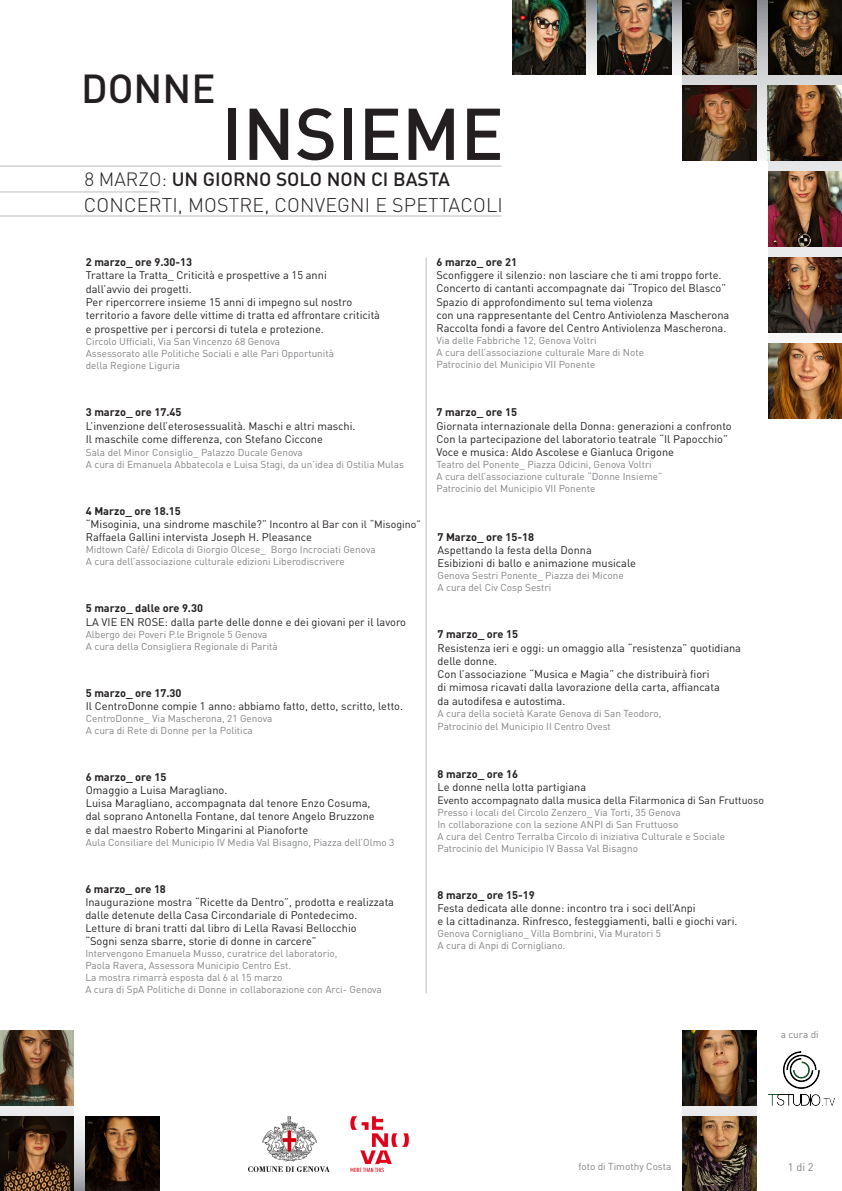
<style>
.page{position:relative;width:842px;height:1191px;background:#fff}
.page>*{position:absolute;margin:0;border:0;box-sizing:border-box;transform-origin:0 0}
.t1{font:500 72px "DIN Pro";color:#231f20}
.t2{font:500 40px "DIN Pro";color:#231f20}
.t3{font:300 19.5px "DIN Pro";letter-spacing:.01em;color:#231f20}
.t4{font:500 19px "DIN Pro";color:#231f20}
.t5{font:11px/13.2px "DIN Pro";color:#231f20}
.t6{font:700 11px "DIN Pro";color:#231f20}
.t7{font:11px "DIN Pro";color:#808285}
.t8{font:10.5px "DIN Pro";color:#231f20}
.t9{font:10px "DIN Pro";color:#808285}
.s1{font-weight:300}
.s2{font-size:10.6px}
</style>
<div class="page">
<div style="left:683px;top:1082px;width:74px;height:109px;background:linear-gradient(to right,#ebebed,#ebebed)"></div>
<div style="left:0;top:1082px;width:74px;height:109px;background:linear-gradient(to right,#ebebed,#ebebed)"></div>
<div style="left:68px;top:1116px;width:74px;height:75px;background:linear-gradient(to bottom,#fff,#9fa1a5)"></div>
<svg style="left:768px;top:246px;width:74px;height:87px"></svg>
<svg style="left:768px;top:160px;width:74px;height:12px"></svg>
<div style="left:512px;top:0;width:171px;height:75px;background:linear-gradient(to bottom,#98999d,#fff)"></div>
<svg style="left:683px;top:0;width:159px;height:160px;background:#c9c9c9"></svg>
<img style="left:768px;top:172px;width:74px;height:74px">
<img style="left:768px;top:258px;width:74px;height:74px">
<img style="left:768px;top:343px;width:74px;height:75px">
<img style="left:85px;top:1116px;width:74px;height:75px">
<img style="left:512px;top:0;width:74px;height:75px">
<img style="left:0;top:1116px;width:74px;height:75px">
<img style="left:683px;top:1030px;width:74px;height:75px">
<hr style="left:426px;top:258px;width:1px;height:735px;background:#231f20">
<img style="left:683px;top:0;width:74px;height:75px">
<img style="left:768px;top:86px;width:74px;height:74px">
<img style="left:768px;top:0;width:74px;height:75px">
<img style="left:597px;top:0;width:74px;height:75px">
<img style="left:0;top:1030px;width:74px;height:75px">
<img style="left:683px;top:1116px;width:74px;height:75px">
<img style="left:683px;top:86px;width:74px;height:74px">
<hr style="left:0;top:166px;width:501px;height:1px;background:#231f20">
<hr style="left:0;top:191px;width:159px;height:1px;background:#231f20">
<hr style="left:0;top:215px;width:501px;height:1px;background:#231f20">
<img style="left:350px;top:1116px;width:59px;height:55px">
<img style="left:249px;top:1116px;width:80px;height:55px">
<img style="left:768px;top:1051px;width:67px;height:54px">
<p class="t2" style="left:81px;top:61px;width:136px">DONNE</p>
<p class="t1" style="left:222px;top:85px;width:284px">INSIEME</p>
<p class="t4" style="left:84px;top:166px;width:367px"><span class="s1">8 MARZO:</span> UN GIORNO SOLO NON CI BASTA</p>
<p class="t3" style="left:84px;top:192px;width:421px">CONCERTI, MOSTRE, CONVEGNI E SPETTACOLI</p>
<p class="t6" style="left:86px;top:255px;width:108px">2 marzo_ ore 9.30-13</p>
<p class="t5" style="left:86px;top:268px;width:242px">Trattare la Tratta_ Criticità e prospettive a 15 anni</p>
<p class="t5" style="left:86px;top:281px;width:107px">dall’avvio dei progetti.</p>
<p class="t5" style="left:86px;top:295px;width:268px">Per ripercorrere insieme 15 anni di impegno sul nostro</p>
<p class="t5" style="left:86px;top:308px;width:296px">territorio a favore delle vittime di tratta ed affrontare criticità</p>
<p class="t5" style="left:86px;top:322px;width:239px">e prospettive per i percorsi di tutela e protezione.</p>
<p class="t9" style="left:86px;top:335px;width:196px">Circolo Ufficiali, Via San Vincenzo 68 Genova</p>
<p class="t9" style="left:86px;top:347px;width:250px">Assessorato alle Politiche Sociali e alle Pari Opportunità</p>
<p class="t9" style="left:86px;top:359px;width:96px">della Regione Liguria</p>
<p class="t6" style="left:86px;top:405px;width:97px">3 marzo_ ore 17.45</p>
<p class="t5" style="left:86px;top:418px;width:271px">L’invenzione dell’eterosessualità. Maschi e altri maschi.</p>
<p class="t5" style="left:86px;top:432px;width:238px">Il maschile come differenza, con Stefano Ciccone</p>
<p class="t9" style="left:86px;top:445px;width:219px">Sala del Minor Consiglio_ Palazzo Ducale Genova</p>
<p class="t9" style="left:86px;top:457px;width:320px">A cura di Emanuela Abbatecola e Luisa Stagi, da un’idea di Ostilia Mulas</p>
<p class="t6" style="left:86px;top:503px;width:96px">4 Marzo_ ore 18.15</p>
<p class="t5" style="left:86px;top:517px;width:337px">“Misoginia, una sindrome maschile?” <span class="s2">Incontro al Bar con il “Misogino”</span></p>
<p class="t5" style="left:86px;top:530px;width:228px">Raffaela Gallini intervista Joseph H. Pleasance</p>
<p class="t9" style="left:86px;top:543px;width:291px">Midtown Cafè/ Edicola di Giorgio Olcese_ Borgo Incrociati Genova</p>
<p class="t9" style="left:86px;top:555px;width:260px">A cura dell’associazione culturale edizioni Liberodiscrivere</p>
<p class="t6" style="left:86px;top:601px;width:119px">5 marzo_ dalle ore 9.30</p>
<p class="t5" style="left:86px;top:614px;width:322px">LA VIE EN ROSE: dalla parte delle donne e dei giovani per il lavoro</p>
<p class="t9" style="left:86px;top:627px;width:183px">Albergo dei Poveri P.le Brignole 5 Genova</p>
<p class="t9" style="left:86px;top:639px;width:193px">A cura della Consigliera Regionale di Parità</p>
<p class="t6" style="left:86px;top:685px;width:97px">5 marzo_ ore 17.30</p>
<p class="t5" style="left:86px;top:698px;width:319px">Il CentroDonne compie 1 anno: abbiamo fatto, detto, scritto, letto.</p>
<p class="t9" style="left:86px;top:711px;width:188px">CentroDonne_ Via Mascherona, 21 Genova</p>
<p class="t9" style="left:86px;top:723px;width:168px">A cura di Rete di Donne per la Politica</p>
<p class="t6" style="left:86px;top:769px;width:82px">6 marzo_ ore 15</p>
<p class="t5" style="left:86px;top:783px;width:143px">Omaggio a Luisa Maragliano.</p>
<p class="t5" style="left:86px;top:796px;width:286px">Luisa Maragliano, accompagnata dal tenore Enzo Cosuma,</p>
<p class="t5" style="left:86px;top:809px;width:290px">dal soprano Antonella Fontane, dal tenore Angelo Bruzzone</p>
<p class="t5" style="left:86px;top:822px;width:224px">e dal maestro Roberto Mingarini al Pianoforte</p>
<p class="t9" style="left:86px;top:835px;width:310px">Aula Consiliare del Municipio IV Media Val Bisagno, Piazza dell’Olmo 3</p>
<p class="t6" style="left:85px;top:881px;width:82px">6 marzo_ ore 18</p>
<p class="t5" style="left:85px;top:894px;width:310px">Inaugurazione mostra “Ricette da Dentro”, prodotta e realizzata dalle detenute della Casa Circondariale di Pontedecimo.</p>
<p class="t5" style="left:85px;top:921px;width:273px">Letture di brani tratti dal libro di Lella Ravasi Bellocchio</p>
<p class="t5" style="left:85px;top:934px;width:233px">“Sogni senza sbarre, storie di donne in carcere”</p>
<p class="t9" style="left:85px;top:947px;width:254px">Intervengono Emanuela Musso, curatrice del laboratorio,</p>
<p class="t9" style="left:85px;top:959px;width:207px">Paola Ravera, Assessora Municipio Centro Est.</p>
<p class="t9" style="left:85px;top:971px;width:199px">La mostra rimarrà esposta dal 6 al 15 marzo</p>
<p class="t9" style="left:85px;top:983px;width:298px">A cura di SpA Politiche di Donne in collaborazione con Arci- Genova</p>
<p class="t6" style="left:436px;top:254px;width:82px">6 marzo_ ore 21</p>
<p class="t5" style="left:436px;top:268px;width:287px">Sconfiggere il silenzio: non lasciare che ti ami troppo forte.</p>
<p class="t5" style="left:436px;top:281px;width:291px">Concerto di cantanti accompagnate dai “Tropico del Blasco”</p>
<p class="t5" style="left:436px;top:295px;width:218px">Spazio di approfondimento sul tema violenza</p>
<p class="t5" style="left:436px;top:308px;width:294px">con una rappresentante del Centro Antiviolenza Mascherona</p>
<p class="t5" style="left:436px;top:321px;width:291px">Raccolta fondi a favore del Centro Antiviolenza Mascherona.</p>
<p class="t9" style="left:436px;top:334px;width:162px">Via delle Fabbriche 12, Genova Voltri</p>
<p class="t9" style="left:436px;top:346px;width:209px">A cura dell’associazione culturale Mare di Note</p>
<p class="t9" style="left:436px;top:358px;width:160px">Patrocinio del Municipio VII Ponente</p>
<p class="t6" style="left:436px;top:405px;width:82px">7 marzo_ ore 15</p>
<p class="t5" style="left:436px;top:418px;width:297px">Giornata internazionale della Donna: generazioni a confronto</p>
<p class="t5" style="left:436px;top:432px;width:293px">Con la partecipazione del laboratorio teatrale “Il Papocchio”</p>
<p class="t5" style="left:436px;top:445px;width:239px">Voce e musica: Aldo Ascolese e Gianluca Origone</p>
<p class="t9" style="left:436px;top:457px;width:217px">Teatro del Ponente_ Piazza Odicini, Genova Voltri</p>
<p class="t9" style="left:436px;top:469px;width:227px">A cura dell’associazione culturale “Donne Insieme”</p>
<p class="t9" style="left:436px;top:481px;width:160px">Patrocinio del Municipio VII Ponente</p>
<p class="t6" style="left:437px;top:529px;width:98px">7 Marzo_ ore 15-18</p>
<p class="t5" style="left:437px;top:543px;width:156px">Aspettando la festa della Donna</p>
<p class="t5" style="left:437px;top:556px;width:200px">Esibizioni di ballo e animazione musicale</p>
<p class="t9" style="left:437px;top:569px;width:188px">Genova Sestri Ponente_ Piazza dei Micone</p>
<p class="t9" style="left:437px;top:581px;width:115px">A cura del Civ Cosp Sestri</p>
<p class="t6" style="left:437px;top:627px;width:82px">7 marzo_ ore 15</p>
<p class="t5" style="left:437px;top:640px;width:305px">Resistenza ieri e oggi: un omaggio alla “resistenza” quotidiana</p>
<p class="t5" style="left:437px;top:654px;width:61px">delle donne.</p>
<p class="t5" style="left:437px;top:667px;width:274px">Con l’associazione “Musica e Magia” che distribuirà fiori</p>
<p class="t5" style="left:437px;top:680px;width:284px">di mimosa ricavati dalla lavorazione della carta, affiancata</p>
<p class="t5" style="left:437px;top:693px;width:129px">da autodifesa e autostima.</p>
<p class="t9" style="left:437px;top:706px;width:225px">A cura della società Karate Genova di San Teodoro,</p>
<p class="t9" style="left:437px;top:719px;width:175px">Patrocinio del Municipio II Centro Ovest</p>
<p class="t6" style="left:437px;top:766px;width:82px">8 marzo_ ore 16</p>
<p class="t5" style="left:437px;top:780px;width:150px">Le donne nella lotta partigiana</p>
<p class="t8" style="left:437px;top:793px;width:328px">Evento accompagnato dalla musica della Filarmonica di San Fruttuoso</p>
<p class="t9" style="left:437px;top:805px;width:245px">Presso i locali del Circolo Zenzero_ Via Torti, 35 Genova</p>
<p class="t9" style="left:437px;top:817px;width:243px">In collaborazione con la sezione ANPI di San Fruttuoso</p>
<p class="t9" style="left:437px;top:829px;width:289px">A cura del Centro Terralba Circolo di iniziativa Culturale e Sociale</p>
<p class="t9" style="left:437px;top:841px;width:202px">Patrocinio del Municipio IV Bassa Val Bisagno</p>
<p class="t6" style="left:437px;top:887px;width:99px">8 marzo_ ore 15-19</p>
<p class="t5" style="left:437px;top:901px;width:260px">Festa dedicata alle donne: incontro tra i soci dell’Anpi</p>
<p class="t5" style="left:437px;top:914px;width:302px">e la cittadinanza. Rinfresco, festeggiamenti, balli e giochi vari.</p>
<p class="t9" style="left:437px;top:927px;width:225px">Genova Cornigliano_ Villa Bombrini, Via Muratori 5</p>
<p class="t9" style="left:437px;top:939px;width:129px">A cura di Anpi di Cornigliano.</p>
<p class="t9" style="left:781px;top:1027px;width:40px">a cura di</p>
<p class="t9" style="left:578px;top:1159px;width:94px">foto di Timothy Costa</p>
<p class="t7" style="left:788px;top:1159px;width:27px">1 di 2</p>
</div>
